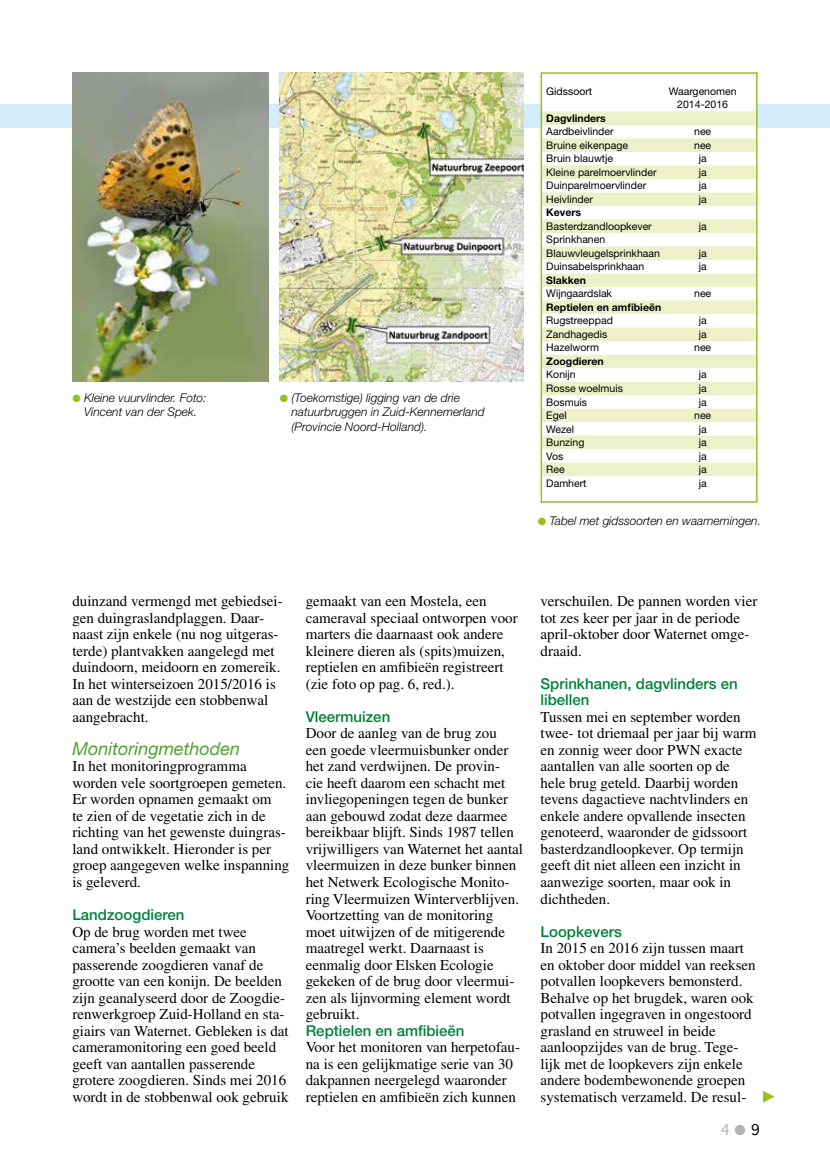
<style>
.page{position:relative;width:830px;height:1174px;background:#fff}
.page>*{position:absolute;margin:0;border:0;box-sizing:border-box;transform-origin:0 0}
.t1{font:italic 18px "Helvetica Neue LT Std";color:#4ca22f}
.t2{font:15px/16.5px "Times LT Std";color:#000}
.t3{font:500 15px/16.5px "Helvetica Neue LT Std";color:#008237}
.t4{font:14.25px "Geneva";color:#b3b2b2}
.t5{font:italic 300 12px/14.4px "Helvetica Neue LT Std";color:#000}
.t6{font:10.5px/13.5px "Helvetica Neue LT Std";color:#000;text-align:center}
.t7{font:700 10.5px "Helvetica Neue LT Std";color:#000}
.s1{color:#95c11f}
.s2{color:#000}
</style>
<div class="page">
<div style="left:0;top:104px;width:829px;height:24px;background:#d4edfc"></div>
<div style="left:542px;top:98px;width:213px;height:13px;background:#fff"></div>
<div style="left:542px;top:111px;width:213px;height:14px;background:#ecf1ca"></div>
<div style="left:542px;top:125px;width:213px;height:13px;background:#fff"></div>
<div style="left:542px;top:138px;width:213px;height:14px;background:#ecf1ca"></div>
<div style="left:542px;top:165px;width:213px;height:14px;background:#ecf1ca"></div>
<div style="left:542px;top:192px;width:213px;height:14px;background:#ecf1ca"></div>
<div style="left:542px;top:219px;width:213px;height:14px;background:#ecf1ca"></div>
<div style="left:542px;top:246px;width:213px;height:14px;background:#ecf1ca"></div>
<div style="left:542px;top:273px;width:213px;height:14px;background:#ecf1ca"></div>
<div style="left:542px;top:300px;width:213px;height:14px;background:#ecf1ca"></div>
<div style="left:542px;top:327px;width:213px;height:14px;background:#ecf1ca"></div>
<div style="left:542px;top:354px;width:213px;height:14px;background:#ecf1ca"></div>
<div style="left:542px;top:381px;width:213px;height:14px;background:#ecf1ca"></div>
<div style="left:542px;top:408px;width:213px;height:14px;background:#ecf1ca"></div>
<div style="left:542px;top:435px;width:213px;height:14px;background:#ecf1ca"></div>
<div style="left:542px;top:462px;width:213px;height:14px;background:#ecf1ca"></div>
<div style="left:540px;top:72px;width:217px;height:430px;border:2px solid #95c11f"></div>
<img style="left:280px;top:72px;width:243px;height:309px">
<img style="left:72px;top:72px;width:196px;height:309px">
<p class="t5" style="left:72px;top:390px;width:136px;text-align:center"><span class="s1">●</span> Kleine vuurvlinder. Foto:<br>Vincent van der Spek.</p>
<p class="t5" style="left:291px;top:390px;width:195px;text-indent:-12px"><span class="s1">●</span> (Toekomstige) ligging van de drie natuurbruggen in Zuid-Kennemerland (Provincie Noord-Holland).</p>
<p class="t6" style="left:546px;top:84px;width:47px">Gidssoort</p>
<p class="t6" style="left:668px;top:84px;width:69px">Waargenomen<br>2014-2016</p>
<p class="t7" style="left:546px;top:112px;width:61px">Dagvlinders</p>
<p class="t6" style="left:546px;top:125px;width:69px">Aardbeivlinder</p>
<p class="t6" style="left:693px;top:125px;width:19px">nee</p>
<p class="t6" style="left:546px;top:138px;width:83px">Bruine eikenpage</p>
<p class="t6" style="left:693px;top:138px;width:19px">nee</p>
<p class="t6" style="left:546px;top:152px;width:68px">Bruin blauwtje</p>
<p class="t6" style="left:698px;top:152px;width:9px">ja</p>
<p class="t6" style="left:546px;top:165px;width:112px">Kleine parelmoervlinder</p>
<p class="t6" style="left:698px;top:165px;width:9px">ja</p>
<p class="t6" style="left:546px;top:179px;width:101px">Duinparelmoervlinder</p>
<p class="t6" style="left:698px;top:179px;width:9px">ja</p>
<p class="t6" style="left:546px;top:192px;width:48px">Heivlinder</p>
<p class="t6" style="left:698px;top:192px;width:9px">ja</p>
<p class="t7" style="left:546px;top:206px;width:36px">Kevers</p>
<p class="t6" style="left:546px;top:219px;width:107px">Basterdzandloopkever</p>
<p class="t6" style="left:698px;top:219px;width:9px">ja</p>
<p class="t6" style="left:546px;top:233px;width:115px;text-align:left">Sprinkhanen<br>Blauwvleugelsprinkhaan</p>
<p class="t6" style="left:698px;top:246px;width:9px">ja</p>
<p class="t6" style="left:546px;top:260px;width:100px">Duinsabelsprinkhaan</p>
<p class="t6" style="left:698px;top:260px;width:9px">ja</p>
<p class="t7" style="left:546px;top:274px;width:41px">Slakken</p>
<p class="t6" style="left:546px;top:287px;width:67px">Wijngaardslak</p>
<p class="t6" style="left:693px;top:287px;width:19px">nee</p>
<p class="t7" style="left:546px;top:301px;width:116px">Reptielen en amfibieën</p>
<p class="t6" style="left:546px;top:314px;width:68px">Rugstreeppad</p>
<p class="t6" style="left:698px;top:314px;width:9px">ja</p>
<p class="t6" style="left:546px;top:327px;width:63px">Zandhagedis</p>
<p class="t6" style="left:698px;top:327px;width:9px">ja</p>
<p class="t6" style="left:546px;top:341px;width:54px">Hazelworm</p>
<p class="t6" style="left:693px;top:341px;width:19px">nee</p>
<p class="t7" style="left:546px;top:355px;width:59px">Zoogdieren</p>
<p class="t6" style="left:546px;top:368px;width:31px">Konijn</p>
<p class="t6" style="left:698px;top:368px;width:9px">ja</p>
<p class="t6" style="left:546px;top:381px;width:78px">Rosse woelmuis</p>
<p class="t6" style="left:698px;top:381px;width:9px">ja</p>
<p class="t6" style="left:546px;top:395px;width:42px">Bosmuis</p>
<p class="t6" style="left:698px;top:395px;width:9px">ja</p>
<p class="t6" style="left:546px;top:408px;width:22px">Egel</p>
<p class="t6" style="left:693px;top:408px;width:19px">nee</p>
<p class="t6" style="left:546px;top:422px;width:29px">Wezel</p>
<p class="t6" style="left:698px;top:422px;width:9px">ja</p>
<p class="t6" style="left:546px;top:435px;width:40px">Bunzing</p>
<p class="t6" style="left:698px;top:435px;width:9px">ja</p>
<p class="t6" style="left:546px;top:449px;width:19px">Vos</p>
<p class="t6" style="left:698px;top:449px;width:9px">ja</p>
<p class="t6" style="left:546px;top:462px;width:20px">Ree</p>
<p class="t6" style="left:698px;top:462px;width:9px">ja</p>
<p class="t6" style="left:546px;top:476px;width:42px">Damhert</p>
<p class="t6" style="left:698px;top:476px;width:9px">ja</p>
<p class="t5" style="left:537px;top:514px;width:224px"><span class="s1">●</span> Tabel met gidssoorten en waarnemingen.</p>
<p class="t2" style="left:72px;top:593px;width:212px">duinzand vermengd met gebiedsei&shy;gen duingraslandplaggen. Daar&shy;naast zijn enkele (nu nog uitgeras&shy;terde) plantvakken aangelegd met duindoorn, meidoorn en zomereik.<br>In het winterseizoen 2015/2016 is aan de westzijde een stobbenwal aangebracht.</p>
<p class="t1" style="left:72px;top:737px;width:169px">Monitoringmethoden</p>
<p class="t2" style="left:72px;top:758px;width:218px">In het monitoringprogramma worden vele soortgroepen gemeten.<br>Er worden opnamen gemaakt om<br>te zien of de vegetatie zich in de richting van het gewenste duingras&shy;land ontwikkelt. Hieronder is per groep aangegeven welke inspanning is geleverd.</p>
<p class="t3" style="left:72px;top:906px;width:113px">Landzoogdieren</p>
<p class="t2" style="left:72px;top:923px;width:218px">Op de brug worden met twee camera’s beelden gemaakt van passerende zoogdieren vanaf de grootte van een konijn. De beelden zijn geanalyseerd door de Zoogdie&shy;renwerkgroep Zuid-Holland en sta&shy;giairs van Waternet. Gebleken is dat cameramonitoring een goed beeld geeft van aantallen passerende grotere zoogdieren. Sinds mei 2016 wordt in de stobbenwal ook gebruik</p>
<p class="t2" style="left:305px;top:593px;width:213px">gemaakt van een Mostela, een cameraval speciaal ontworpen voor marters die daarnaast ook andere kleinere dieren als (spits)muizen, reptielen en amfibieën registreert (zie foto op pag. 6, red.).</p>
<p class="t3" style="left:305px;top:708px;width:86px">Vleermuizen</p>
<p class="t2" style="left:305px;top:725px;width:219px">Door de aanleg van de brug zou<br>een goede vleermuisbunker onder het zand verdwijnen. De provin-<br>cie heeft daarom een schacht met invliegopeningen tegen de bunker aan gebouwd zodat deze daarmee bereikbaar blijft. Sinds 1987 tellen vrijwilligers van Waternet het aantal vleermuizen in deze bunker binnen het Netwerk Ecologische Monito&shy;ring Vleermuizen Winterverblijven.<br>Voortzetting van de monitoring moet uitwijzen of de mitigerende maatregel werkt. Daarnaast is eenmalig door Elsken Ecologie gekeken of de brug door vleermui&shy;zen als lijnvorming element wordt gebruikt.</p>
<p class="t3" style="left:305px;top:1021px;width:160px">Reptielen en amfibieën</p>
<p class="t2" style="left:305px;top:1038px;width:216px">Voor het monitoren van herpetofau&shy;na is een gelijkmatige serie van 30 dakpannen neergelegd waaronder reptielen en amfibieën zich kunnen</p>
<p class="t2" style="left:540px;top:593px;width:218px">verschuilen. De pannen worden vier tot zes keer per jaar in de periode april-oktober door Waternet omge&shy;draaid.</p>
<p class="t3" style="left:540px;top:675px;width:199px">Sprinkhanen, dagvlinders en libellen</p>
<p class="t2" style="left:540px;top:708px;width:217px">Tussen mei en september worden twee- tot driemaal per jaar bij warm en zonnig weer door PWN exacte aantallen van alle soorten op de hele brug geteld. Daarbij worden tevens dagactieve nachtvlinders en enkele andere opvallende insecten genoteerd, waaronder de gidssoort basterdzandloopkever. Op termijn geeft dit niet alleen een inzicht in aanwezige soorten, maar ook in dichtheden.</p>
<p class="t3" style="left:540px;top:922px;width:83px">Loopkevers</p>
<p class="t2" style="left:540px;top:939px;width:216px">In 2015 en 2016 zijn tussen maart en oktober door middel van reeksen potvallen loopkevers bemonsterd.<br>Behalve op het brugdek, waren ook potvallen ingegraven in ongestoord grasland en struweel in beide aanloopzijdes van de brug. Tege&shy;lijk met de loopkevers zijn enkele andere bodembewonende groepen systematisch verzameld. De resul-</p>
<p class="t4" style="left:720px;top:1121px;width:41px">4 ● <span class="s2">9</span></p>
</div>
